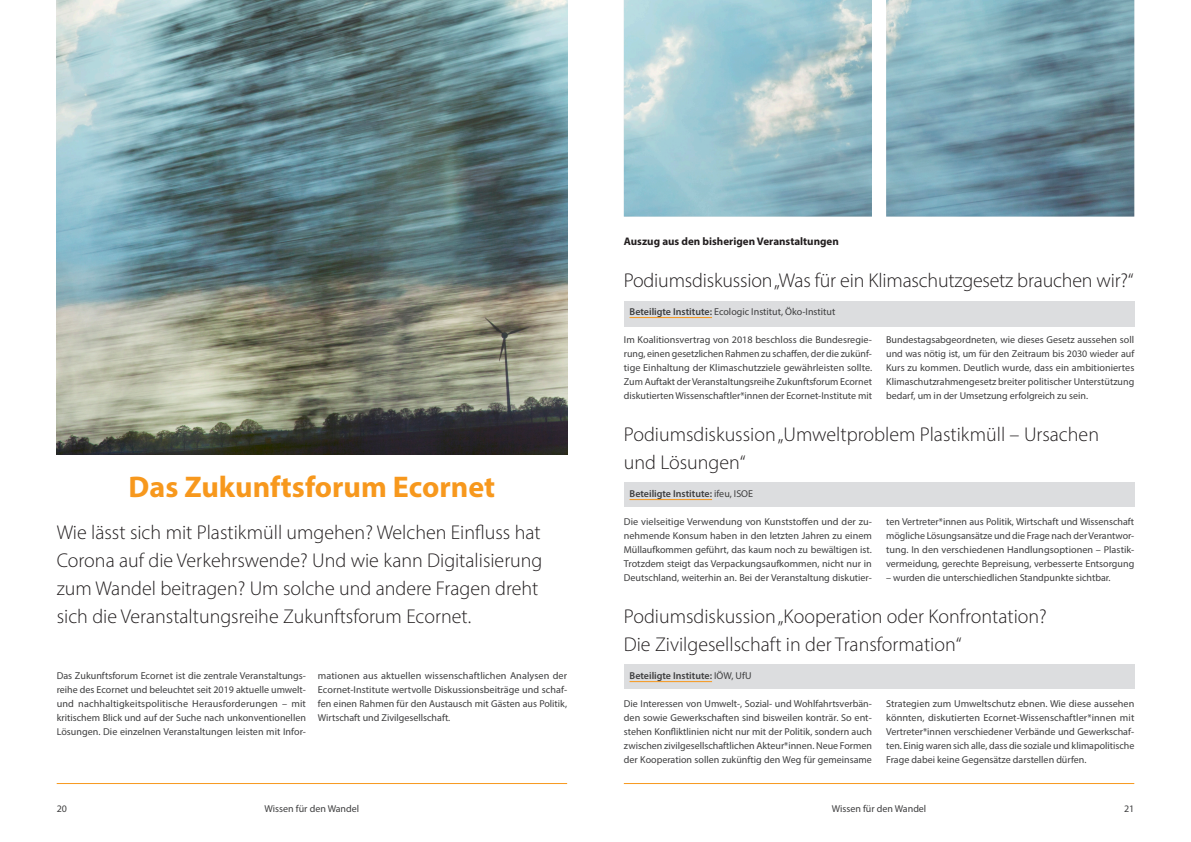
<style>
.page{position:relative;width:1191px;height:842px;background:#fff}
.page>*{position:absolute;margin:0;border:0;box-sizing:border-box;transform-origin:0 0}
.t1{font:700 30px "Myriad Pro";color:#f7981d}
.Forumtitel{font:300 20px/28px "Myriad Pro";color:#231f20}
.intro{font:300 20px/28px "Myriad Pro";color:#231f20}
.zwischenhead{font:700 11px "Myriad Pro";color:#231f20}
.copy{font:10px/14px "Myriad Pro";color:#3e3e3f;text-align:justify}
.Zeitangabe{font:600 10px "Myriad Pro";color:#3e3e3f}
.Zeitangabe-2{font:10px "Myriad Pro";color:#3e3e3f}
.s1{font-weight:600}
.s2{font-weight:400}
</style>
<div class="page">
<img style="left:57px;top:0;width:510px;height:455px">
<div style="left:624px;top:483px;width:510px;height:24px;background:#dcdddf"></div>
<div style="left:624px;top:664px;width:510px;height:24px;background:#dcdddf"></div>
<div style="left:624px;top:301px;width:510px;height:25px;background:#dcdddf"></div>
<hr style="left:629px;top:317px;width:83px;height:1px;background:#f7981d">
<hr style="left:629px;top:499px;width:83px;height:1px;background:#f7981d">
<hr style="left:629px;top:681px;width:83px;height:1px;background:#f7981d">
<img style="left:624px;top:0;width:510px;height:217px">
<hr style="left:57px;top:783px;width:510px;height:1px;background:#f7981d">
<hr style="left:624px;top:783px;width:510px;height:1px;background:#f7981d">
<p class="zwischenhead" style="left:624px;top:234px;width:216px">Auszug aus den bisherigen Veranstaltungen</p>
<p class="t1" style="left:129px;top:467px;width:368px">Das Zukunftsforum Ecornet</p>
<p class="intro" style="left:57px;top:518px;width:487px">Wie lässt sich mit Plastikmüll umgehen? Welchen Einfluss hat Corona auf die Verkehrswende? Und wie kann Digitalisierung zum Wandel beitragen? Um solche und andere Fragen dreht sich die Veranstaltungsreihe Zukunftsforum Ecornet.</p>
<p class="copy" style="left:57px;top:668px;width:251px">Das Zukunftsforum Ecornet ist die zentrale Veranstaltungs&shy;reihe des Ecornet und beleuchtet seit 2019 aktuelle umwelt&shy;und nachhaltigkeitspolitische Herausforderungen – mit kritischem Blick und auf der Suche nach unkonventionellen Lösungen. Die einzelnen Veranstaltungen leisten mit Infor-</p>
<p class="copy" style="left:318px;top:668px;width:251px">mationen aus aktuellen wissenschaftlichen Analysen der Ecornet-Institute wertvolle Diskussionsbeiträge und schaf&shy;fen einen Rahmen für den Austausch mit Gästen aus Politik, Wirtschaft und Zivilgesellschaft.</p>
<p class="Forumtitel" style="left:624px;top:266px;width:511px">Podiumsdiskussion „Was für ein Klimaschutzgesetz brauchen wir?“</p>
<p class="Zeitangabe-2" style="left:629px;top:305px;width:207px"><span class="s1">Beteiligte Institute:</span> Ecologic Institut, Öko-Institut</p>
<p class="copy" style="left:624px;top:332px;width:250px">Im Koalitionsvertrag von 2018 beschloss die Bundesregie&shy;rung, einen gesetzlichen Rahmen zu schaffen, der die zukünf&shy;tige Einhaltung der Klimaschutzziele gewährleisten sollte.<br>Zum Auftakt der Veranstaltungsreihe Zukunftsforum Ecornet diskutierten Wissenschaftler*innen der Ecornet-Institute mit</p>
<p class="copy" style="left:886px;top:332px;width:250px">Bundestagsabgeordneten, wie dieses Gesetz aussehen soll und was nötig ist, um für den Zeitraum bis 2030 wieder auf Kurs zu kommen. Deutlich wurde, dass ein ambitioniertes Klimaschutzrahmengesetz breiter politischer Unterstützung bedarf, um in der Umsetzung erfolgreich zu sein.</p>
<p class="Forumtitel" style="left:624px;top:420px;width:477px">Podiumsdiskussion „Umweltproblem Plastikmüll – Ursachen und Lösungen“</p>
<p class="Zeitangabe" style="left:629px;top:487px;width:125px">Beteiligte Institute: <span class="s2">ifeu, ISOE</span></p>
<p class="copy" style="left:624px;top:514px;width:250px">Die vielseitige Verwendung von Kunststoffen und der zu&shy;nehmende Konsum haben in den letzten Jahren zu einem Müllaufkommen geführt, das kaum noch zu bewältigen ist.<br>Trotzdem steigt das Verpackungsaufkommen, nicht nur in Deutschland, weiterhin an. Bei der Veranstaltung diskutier-</p>
<p class="copy" style="left:886px;top:514px;width:250px">ten Vertreter*innen aus Politik, Wirtschaft und Wissenschaft mögliche Lösungsansätze und die Frage nach der Verantwor&shy;tung. In den verschiedenen Handlungsoptionen – Plastik&shy;vermeidung, gerechte Bepreisung, verbesserte Entsorgung</p>
<p class="copy" style="left:886px;top:570px;width:226px">– wurden die unterschiedlichen Standpunkte sichtbar.</p>
<p class="Forumtitel" style="left:624px;top:602px;width:424px">Podiumsdiskussion „Kooperation oder Konfrontation?<br>Die Zivilgesellschaft in der Transformation“</p>
<p class="Zeitangabe" style="left:629px;top:669px;width:123px">Beteiligte Institute: <span class="s2">IÖW, UfU</span></p>
<p class="copy" style="left:624px;top:696px;width:250px">Die Interessen von Umwelt-, Sozial- und Wohlfahrtsverbän&shy;den sowie Gewerkschaften sind bisweilen konträr. So ent&shy;stehen Konfliktlinien nicht nur mit der Politik, sondern auch zwischen zivilgesellschaftlichen Akteur*innen. Neue Formen der Kooperation sollen zukünftig den Weg für gemeinsame</p>
<p class="copy" style="left:886px;top:696px;width:250px">Strategien zum Umweltschutz ebnen. Wie diese aussehen könnten, diskutierten Ecornet-Wissenschaftler*innen mit Vertreter*innen verschiedener Verbände und Gewerkschaf&shy;ten. Einig waren sich alle, dass die soziale und klimapolitische Frage dabei keine Gegensätze darstellen dürfen.</p>
<p class="copy" style="left:57px;top:802px;width:12px">20</p>
<p class="copy" style="left:265px;top:802px;width:96px">Wissen für den Wandel</p>
<p class="copy" style="left:831px;top:802px;width:96px">Wissen für den Wandel</p>
<p class="copy" style="left:1124px;top:802px;width:12px">21</p>
</div>
